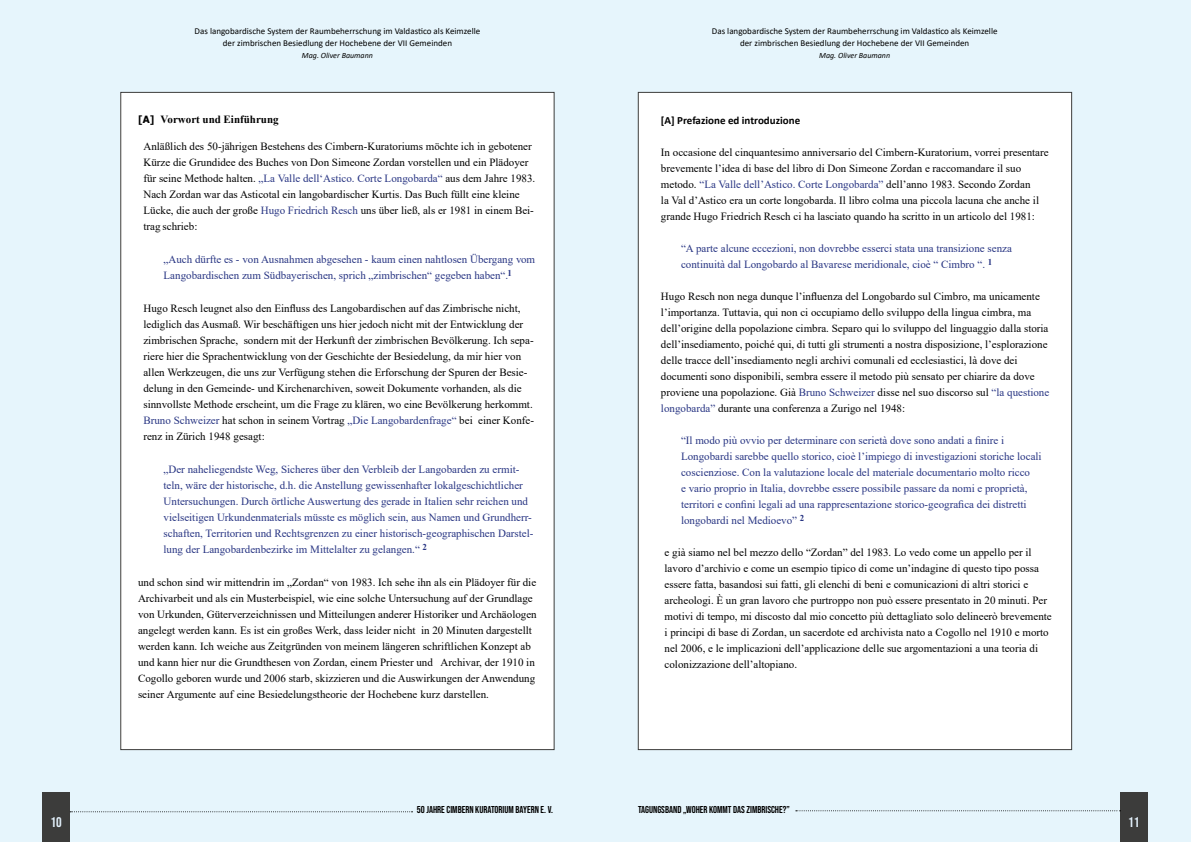
<style>
.page{position:relative;width:1191px;height:842px;background:#e6f5fc}
.page>*{position:absolute;margin:0;border:0;box-sizing:border-box;transform-origin:0 0}
.t1{font:14px "Bebas Neue";color:#e5f3fe}
.t2{font:11px/16px "Times New Roman";color:#000}
.t3{font:11px/16px "Times New Roman";color:#283583}
.t4{font:700 11px "Calibri";color:#000}
.t5{font:700 11px "Times New Roman";color:#000}
.t6{font:10px "Bebas Neue";color:#000}
.t7{font:9px/12px "Calibri";color:#000;text-align:center}
.t8{font:italic 8px "Calibri";color:#000}
.s1{font-family:"Tahoma";font-size:10px}
.s2{color:#283583}
</style>
<div class="page">
<div style="left:43px;top:792px;width:27px;height:50px;background:#3c3c3b"></div>
<div style="left:1120px;top:792px;width:27px;height:50px;background:#3c3c3b"></div>
<svg style="left:70px;top:811px;width:342px;height:1px"></svg>
<svg style="left:796px;top:810px;width:324px;height:1px"></svg>
<div style="left:121px;top:92px;width:433px;height:658px;background:#fff"></div>
<div style="left:638px;top:92px;width:433px;height:658px;background:#fff"></div>
<p class="t7" style="left:195px;top:24px;width:287px">Das langobardische System der Raumbeherrschung im Valdastico als Keimzelle der zimbrischen Besiedlung der Hochebene der VII Gemeinden</p>
<p class="t8" style="left:302px;top:49px;width:72px">Mag. Oliver Baumann</p>
<p class="t5" style="left:138px;top:111px;width:142px"><span class="s1">[A]</span> Vorwort und Einführung</p>
<p class="t2" style="left:143px;top:138px;width:393px">Anläßlich des 50-jährigen Bestehens des Cimbern-Kuratoriums möchte ich in gebotener Kürze die Grundidee des Buches von Don Simeone Zordan vorstellen und ein Plädoyer für seine Methode halten. <span class="s2">„La Valle dell‘Astico. Corte Longobarda“</span> aus dem Jahre 1983.<br>Nach Zordan war das Asticotal ein langobardischer Kurtis. Das Buch füllt eine kleine Lücke, die auch der große <span class="s2">Hugo Friedrich Resch</span> uns über ließ, als er 1981 in einem Bei&shy;trag schrieb:</p>
<p class="t3" style="left:164px;top:251px;width:373px">„Auch dürfte es - von Ausnahmen abgesehen - kaum einen nahtlosen Übergang vom<br>Langobardischen zum Südbayerischen, sprich „zimbrischen“ gegeben haben“.<sup>1</sup></p>
<p class="t2" style="left:143px;top:300px;width:392px">Hugo Resch leugnet also den Einfluss des Langobardischen auf das Zimbrische nicht, lediglich das Ausmaß. Wir beschäftigen uns hier jedoch nicht mit der Entwicklung der zimbrischen Sprache, sondern mit der Herkunft der zimbrischen Bevölkerung. Ich sepa&shy;riere hier die Sprachentwicklung von der Geschichte der Besiedelung, da mir hier von allen Werkzeugen, die uns zur Verfügung stehen die Erforschung der Spuren der Besie&shy;delung in den Gemeinde- und Kirchenarchiven, soweit Dokumente vorhanden, als die sinnvollste Methode erscheint, um die Frage zu klären, wo eine Bevölkerung herkommt.<br><span class="s2">Bruno Schweizer</span> hat schon in seinem Vortrag <span class="s2">„Die Langobardenfrage“</span> bei einer Konfe&shy;renz in Zürich 1948 gesagt:</p>
<p class="t3" style="left:163px;top:461px;width:371px">„Der naheliegendste Weg, Sicheres über den Verbleib der Langobarden zu ermit&shy;teln, wäre der historische, d.h. die Anstellung gewissenhafter lokalgeschichtlicher Untersuchungen. Durch örtliche Auswertung des gerade in Italien sehr reichen und vielseitigen Urkundenmaterials müsste es möglich sein, aus Namen und Grundherr&shy;schaften, Territorien und Rechtsgrenzen zu einer historisch-geographischen Darstel&shy;lung der Langobardenbezirke im Mittelalter zu gelangen.“ <sup>2</sup></p>
<p class="t2" style="left:138px;top:574px;width:400px">und schon sind wir mittendrin im „Zordan“ von 1983. Ich sehe ihn als ein Plädoyer für die Archivarbeit und als ein Musterbeispiel, wie eine solche Untersuchung auf der Grundlage von Urkunden, Güterverzeichnissen und Mitteilungen anderer Historiker und Archäologen angelegt werden kann. Es ist ein großes Werk, dass leider nicht in 20 Minuten dargestellt werden kann. Ich weiche aus Zeitgründen von meinem längeren schriftlichen Konzept ab und kann hier nur die Grundthesen von Zordan, einem Priester und Archivar, der 1910 in Cogollo geboren wurde und 2006 starb, skizzieren und die Auswirkungen der Anwendung seiner Argumente auf eine Besiedelungstheorie der Hochebene kurz darstellen.</p>
<p class="t7" style="left:712px;top:24px;width:287px">Das langobardische System der Raumbeherrschung im Valdastico als Keimzelle der zimbrischen Besiedlung der Hochebene der VII Gemeinden</p>
<p class="t8" style="left:819px;top:49px;width:72px">Mag. Oliver Baumann</p>
<p class="t4" style="left:661px;top:112px;width:141px">[A] Prefazione ed introduzione</p>
<p class="t2" style="left:661px;top:144px;width:389px">In occasione del cinquantesimo anniversario del Cimbern-Kuratorium, vorrei presentare brevemente l’idea di base del libro di Don Simeone Zordan e raccomandare il suo metodo. <span class="s2">“La Valle dell’Astico. Corte Longobarda”</span> dell’anno 1983. Secondo Zordan<br>la Val d’Astico era un corte longobarda. Il libro colma una piccola lacuna che anche il grande Hugo Friedrich Resch ci ha lasciato quando ha scritto in un articolo del 1981:</p>
<p class="t3" style="left:681px;top:240px;width:332px">“A parte alcune eccezioni, non dovrebbe esserci stata una transizione senza continuità dal Longobardo al Bavarese meridionale, cioè “ Cimbro “. <sup>1</sup></p>
<p class="t2" style="left:661px;top:288px;width:390px">Hugo Resch non nega dunque l’influenza del Longobardo sul Cimbro, ma unicamente l’importanza. Tuttavia, qui non ci occupiamo dello sviluppo della lingua cimbra, ma dell’origine della popolazione cimbra. Separo qui lo sviluppo del linguaggio dalla storia dell’insediamento, poiché qui, di tutti gli strumenti a nostra disposizione, l’esplorazione delle tracce dell’insediamento negli archivi comunali ed ecclesiastici, là dove dei documenti sono disponibili, sembra essere il metodo più sensato per chiarire da dove proviene una popolazione. Già <span class="s2">Bruno Schweizer</span> disse nel suo discorso sul <span class="s2">“la questione longobarda”</span> durante una conferenza a Zurigo nel 1948:</p>
<p class="t3" style="left:681px;top:432px;width:362px">“Il modo più ovvio per determinare con serietà dove sono andati a finire i Longobardi sarebbe quello storico, cioè l’impiego di investigazioni storiche locali coscienziose. Con la valutazione locale del materiale documentario molto ricco<br>e vario proprio in Italia, dovrebbe essere possibile passare da nomi e proprietà, territori e confini legali ad una rappresentazione storico-geografica dei distretti longobardi nel Medioevo” <sup>2</sup></p>
<p class="t2" style="left:664px;top:544px;width:389px">e già siamo nel bel mezzo dello “Zordan” del 1983. Lo vedo come un appello per il lavoro d’archivio e come un esempio tipico di come un’indagine di questo tipo possa essere fatta, basandosi sui fatti, gli elenchi di beni e comunicazioni di altri storici e archeologi. È un gran lavoro che purtroppo non può essere presentato in 20 minuti. Per motivi di tempo, mi discosto dal mio concetto più dettagliato solo delineerò brevemente i principi di base di Zordan, un sacerdote ed archivista nato a Cogollo nel 1910 e morto nel 2006, e le implicazioni dell’applicazione delle sue argomentazioni a una teoria di colonizzazione dell’altopiano.</p>
<p class="t6" style="left:417px;top:804px;width:138px">50 JAHRE CIMBERN KURATORIUM BAYERN E. V.</p>
<p class="t6" style="left:638px;top:804px;width:153px">TAGUNGSBAND „WOHER KOMMT DAS ZIMBRISCHE?”</p>
<p class="t1" style="left:51px;top:814px;width:13px">10</p>
<p class="t1" style="left:1128px;top:814px;width:13px">11</p>
</div>
